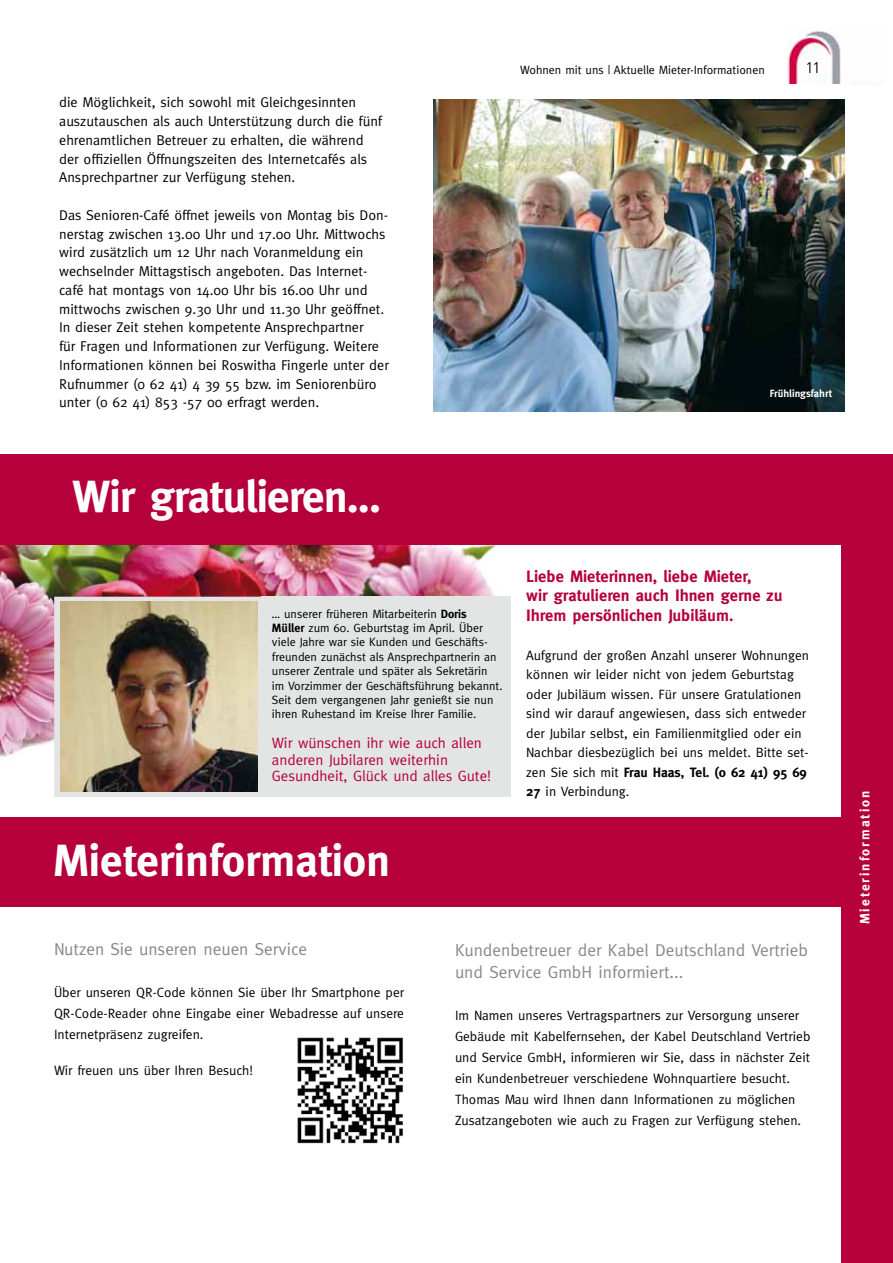
<style>
.page{position:relative;width:893px;height:1263px;background:#fff}
.page>*{position:absolute;margin:0;border:0;box-sizing:border-box;transform-origin:0 0}
.t1{font:700 45px "Meta";letter-spacing:-.005em;color:#fff}
.t2{font:17.25px/21.6px "Meta";color:#87888a}
.t3{font:700 16.5px/19.5px "Meta";color:#b5003c}
.t4{font:300 15.3px "Frutiger BQ";color:#000}
.t5{font:15px/16.5px "Meta";color:#b5003c}
.t6{font:14.25px/18.8px "Meta";color:#000}
.t7{font:13.5px/21px "Meta";color:#000}
.t8{font:700 13.5px "Meta";letter-spacing:.15em;color:#fff}
.t9{font:12px/14.4px "Meta";color:#000}
.t10{font:700 10.5px "Meta";color:#fff}
.s1{font-weight:700}
</style>
<div class="page">
<img style="left:788px;top:30px;width:97px;height:55px">
<div style="left:841px;top:544px;width:52px;height:719px;background:#b5003c"></div>
<div style="left:0;top:817px;width:893px;height:90px;background:#b5003c"></div>
<img style="left:297px;top:1037px;width:106px;height:107px">
<img style="left:0;top:545px;width:511px;height:212px">
<div style="left:261px;top:597px;width:250px;height:200px;background:#e3e4e4"></div>
<div style="left:54px;top:597px;width:209px;height:200px;border:6px solid #e3e4e4"></div>
<div style="left:0;top:455px;width:893px;height:90px;background:#b5003c"></div>
<img style="left:60px;top:602px;width:197px;height:190px">
<img style="left:434px;top:99px;width:410px;height:312px">
<p class="t6" style="left:59px;top:93px;width:324px">die Möglichkeit, sich sowohl mit Gleichgesinnten auszutauschen als auch Unterstützung durch die fünf ehrenamtlichen Betreuer zu erhalten, die während der offiziellen Öffnungszeiten des Internetcafés als Ansprechpartner zur Verfügung stehen.</p>
<p class="t6" style="left:59px;top:205px;width:331px">Das Senioren-Café öffnet jeweils von Montag bis Don&shy;nerstag zwischen 13.00 Uhr und 17.00 Uhr. Mittwochs wird zusätzlich um 12 Uhr nach Voranmeldung ein wechselnder Mittagstisch angeboten. Das Internet&shy;café hat montags von 14.00 Uhr bis 16.00 Uhr und mittwochs zwischen 9.30 Uhr und 11.30 Uhr geöffnet.<br>In dieser Zeit stehen kompetente Ansprechpartner<br>für Fragen und Informationen zur Verfügung. Weitere Informationen können bei Roswitha Fingerle unter der Rufnummer (0 62 41) 4 39 55 bzw. im Seniorenbüro unter (0 62 41) 853 -57 00 erfragt werden.</p>
<p class="t9" style="left:520px;top:62px;width:246px">Wohnen mit uns | Aktuelle Mieter-Informationen</p>
<p class="t4" style="left:805px;top:58px;width:17px">11</p>
<p class="t10" style="left:770px;top:388px;width:63px">Frühlingsfahrt</p>
<h1 class="t1" style="left:72px;top:471px;width:310px">Wir gratulieren...</h1>
<p class="t9" style="left:272px;top:606px;width:232px">… unserer früheren Mitarbeiterin <span class="s1">Doris<br>Müller</span> zum 60. Geburtstag im April. Über viele Jahre war sie Kunden und Geschäfts&shy;freunden zunächst als Ansprechpartnerin an unserer Zentrale und später als Sekretärin im Vorzimmer der Geschäftsführung bekannt.<br>Seit dem vergangenen Jahr genießt sie nun ihren Ruhestand im Kreise Ihrer Familie.</p>
<p class="t5" style="left:272px;top:735px;width:221px">Wir wünschen ihr wie auch allen anderen Jubilaren weiterhin<br>Gesundheit, Glück und alles Gute!</p>
<h1 class="t1" style="left:53px;top:834px;width:338px">Mieterinformation</h1>
<p class="t3" style="left:526px;top:566px;width:258px">Liebe Mieterinnen, liebe Mieter,<br>wir gratulieren auch Ihnen gerne zu<br>Ihrem persönlichen Jubiläum.</p>
<p class="t7" style="left:526px;top:645px;width:284px;line-height:19.5px">Aufgrund der großen Anzahl unserer Wohnungen können wir leider nicht von jedem Geburtstag oder Jubiläum wissen. Für unsere Gratulationen sind wir darauf angewiesen, dass sich entweder der Jubilar selbst, ein Familienmitglied oder ein Nachbar diesbezüglich bei uns meldet. Bitte set&shy;zen Sie sich mit <span class="s1">Frau Haas, Tel. (0 62 41) 95 69<br>27</span> in Verbindung.</p>
<p class="t2" style="left:54px;top:938px;width:255px">Nutzen Sie unseren neuen Service</p>
<p class="t7" style="left:54px;top:981px;width:352px;text-align:justify">Über unseren QR-Code können Sie über Ihr Smartphone per QR-Code-Reader ohne Eingabe einer Webadresse auf unsere Internetpräsenz zugreifen.</p>
<p class="t7" style="left:54px;top:1059px;width:200px">Wir freuen uns über Ihren Besuch!</p>
<p class="t2" style="left:455px;top:939px;width:354px">Kundenbetreuer der Kabel Deutschland Vertrieb und Service GmbH informiert...</p>
<p class="t7" style="left:455px;top:1004px;width:357px">Im Namen unseres Vertragspartners zur Versorgung unserer Gebäude mit Kabelfernsehen, der Kabel Deutschland Vertrieb und Service GmbH, informieren wir Sie, dass in nächster Zeit ein Kundenbetreuer verschiedene Wohnquartiere besucht.<br>Thomas Mau wird Ihnen dann Informationen zu möglichen Zusatzangeboten wie auch zu Fragen zur Verfügung stehen.</p>
<p class="t8" style="left:857px;top:924px;width:135px;rotate:-90deg">Mieterinformation</p>
</div>
